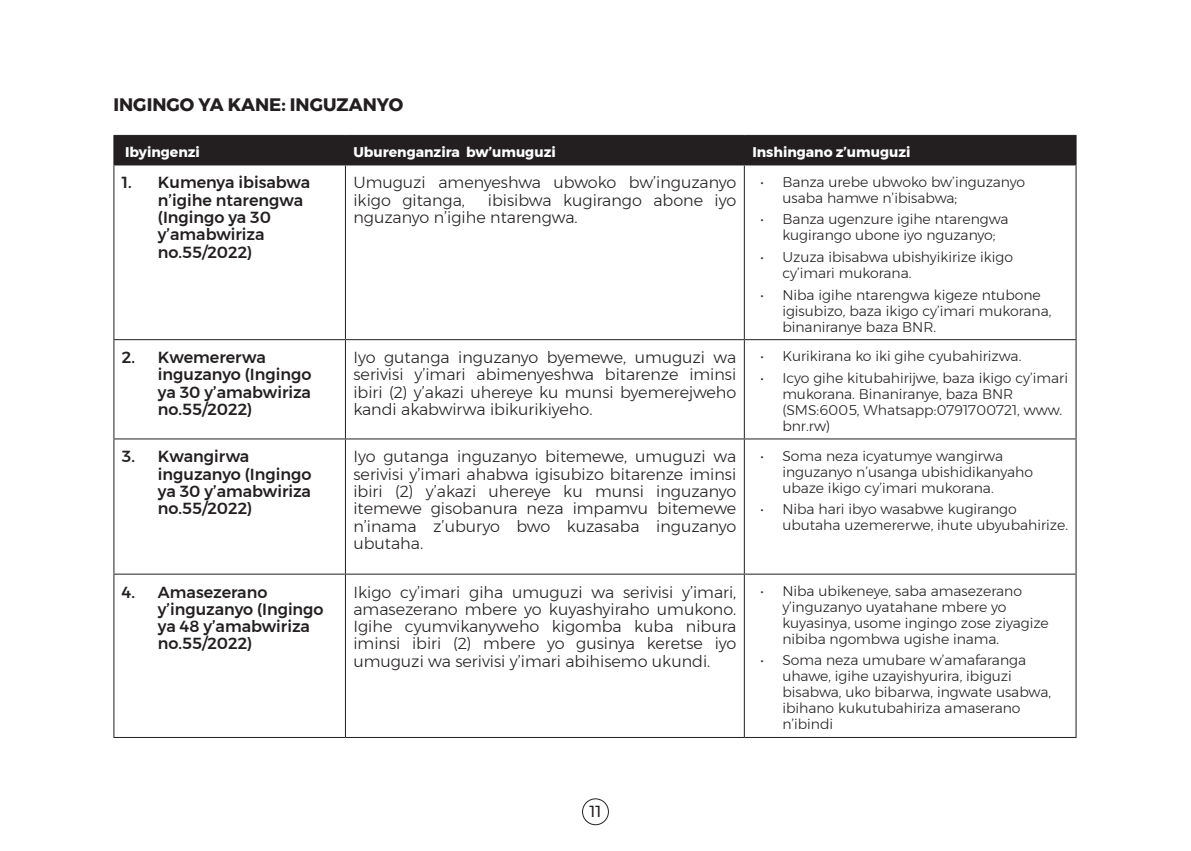
<style>
.page{position:relative;width:1191px;height:851px;background:#fff}
.page>*{position:absolute;margin:0;border:0;box-sizing:border-box;transform-origin:0 0}
.t1{font:700 18px "Montserrat";color:#231f20}
.t2{font:300 16px/17.2px "Montserrat";color:#231f20;text-align:justify}
.t3{font:500 16px/17.2px "Montserrat";color:#231f20}
.t4{font:16px "Montserrat";color:#231f20}
.t5{font:300 14px/16px "Montserrat";color:#231f20}
.t6{font:700 14px "Montserrat";color:#fff}
</style>
<div class="page">
<div style="left:582px;top:798px;width:26px;height:26px;border:1px solid #231f20;border-radius:50%"></div>
<div style="left:113px;top:135px;width:963px;height:29px;background:#231f20"></div>
<hr style="left:113px;top:164px;width:232px;height:1px;background:#231f20">
<hr style="left:113px;top:165px;width:1px;height:174px;background:#231f20">
<hr style="left:345px;top:164px;width:399px;height:1px;background:#231f20">
<hr style="left:345px;top:165px;width:1px;height:174px;background:#231f20">
<hr style="left:744px;top:164px;width:332px;height:1px;background:#231f20">
<hr style="left:744px;top:165px;width:1px;height:174px;background:#231f20">
<hr style="left:1075px;top:165px;width:1px;height:174px;background:#231f20">
<hr style="left:113px;top:339px;width:232px;height:1px;background:#231f20">
<hr style="left:113px;top:340px;width:1px;height:98px;background:#231f20">
<hr style="left:345px;top:339px;width:399px;height:1px;background:#231f20">
<hr style="left:345px;top:340px;width:1px;height:98px;background:#231f20">
<hr style="left:744px;top:339px;width:332px;height:1px;background:#231f20">
<hr style="left:744px;top:340px;width:1px;height:98px;background:#231f20">
<hr style="left:1075px;top:340px;width:1px;height:98px;background:#231f20">
<hr style="left:113px;top:438px;width:232px;height:1px;background:#231f20">
<hr style="left:113px;top:439px;width:1px;height:134px;background:#231f20">
<hr style="left:345px;top:438px;width:399px;height:1px;background:#231f20">
<hr style="left:345px;top:439px;width:1px;height:134px;background:#231f20">
<hr style="left:744px;top:438px;width:332px;height:1px;background:#231f20">
<hr style="left:744px;top:439px;width:1px;height:134px;background:#231f20">
<hr style="left:1075px;top:439px;width:1px;height:134px;background:#231f20">
<hr style="left:113px;top:573px;width:232px;height:1px;background:#231f20">
<hr style="left:113px;top:574px;width:1px;height:162px;background:#231f20">
<hr style="left:345px;top:573px;width:399px;height:1px;background:#231f20">
<hr style="left:345px;top:574px;width:1px;height:162px;background:#231f20">
<hr style="left:744px;top:573px;width:332px;height:1px;background:#231f20">
<hr style="left:744px;top:574px;width:1px;height:162px;background:#231f20">
<hr style="left:1075px;top:574px;width:1px;height:162px;background:#231f20">
<hr style="left:113px;top:736px;width:232px;height:1px;background:#231f20">
<hr style="left:345px;top:736px;width:399px;height:1px;background:#231f20">
<hr style="left:744px;top:736px;width:332px;height:1px;background:#231f20">
<p class="t1" style="left:113px;top:90px;width:291px">INGINGO YA KANE: INGUZANYO</p>
<p class="t6" style="left:125px;top:141px;width:76px">Ibyingenzi</p>
<p class="t6" style="left:353px;top:141px;width:204px">Uburenganzira bw’umuguzi</p>
<p class="t6" style="left:752px;top:141px;width:160px">Inshingano z’umuguzi</p>
<p class="t3" style="left:158px;top:174px;width:154px;text-indent:-36px">1. Kumenya ibisabwa n’igihe ntarengwa (Ingingo ya 30 y’amabwiriza no.55/2022)</p>
<p class="t2" style="left:353px;top:174px;width:384px">Umuguzi amenyeshwa ubwoko bw’inguzanyo ikigo gitanga,</p>
<p class="t5" style="left:782px;top:173px;width:244px;text-indent:-22px">• Banza urebe ubwoko bw’inguzanyo usaba hamwe n’ibisabwa;</p>
<p class="t5" style="left:782px;top:211px;width:228px;text-indent:-22px">• Banza ugenzure igihe ntarengwa kugirango ubone iyo nguzanyo;</p>
<p class="t5" style="left:782px;top:249px;width:232px;text-indent:-22px">• Uzuza ibisabwa ubishyikirize ikigo cy’imari mukorana.</p>
<p class="t5" style="left:782px;top:286px;width:270px;text-indent:-22px">• Niba igihe ntarengwa kigeze ntubone igisubizo, baza ikigo cy’imari mukorana, binaniranye baza BNR.</p>
<p class="t2" style="left:353px;top:191px;width:384px;text-indent:134px">ibisibwa kugirango abone iyo nguzanyo n’igihe ntarengwa.</p>
<p class="t3" style="left:158px;top:349px;width:155px;text-indent:-36px">2. Kwemererwa inguzanyo (Ingingo ya 30 y’amabwiriza no.55/2022)</p>
<p class="t2" style="left:353px;top:348px;width:384px">Iyo gutanga inguzanyo byemewe, umuguzi wa serivisi y’imari abimenyeshwa bitarenze iminsi ibiri (2) y’akazi uhereye ku munsi byemerejweho kandi akabwirwa ibikurikiyeho.</p>
<p class="t5" style="left:760px;top:348px;width:262px">• Kurikirana ko iki gihe cyubahirizwa.</p>
<p class="t5" style="left:782px;top:369px;width:287px;text-indent:-22px">• Icyo gihe kitubahirijwe, baza ikigo cy’imari mukorana. Binaniranye, baza BNR (SMS:6005, Whatsapp:0791700721, www. bnr.rw)</p>
<p class="t3" style="left:158px;top:448px;width:155px;text-indent:-36px">3. Kwangirwa inguzanyo (Ingingo ya 30 y’amabwiriza no.55/2022)</p>
<p class="t2" style="left:353px;top:448px;width:384px">Iyo gutanga inguzanyo bitemewe, umuguzi wa serivisi y’imari ahabwa igisubizo bitarenze iminsi ibiri (2) y’akazi uhereye ku munsi inguzanyo itemewe gisobanura neza impamvu bitemewe n’inama z’uburyo bwo kuzasaba inguzanyo ubutaha.</p>
<p class="t5" style="left:782px;top:447px;width:252px;text-indent:-22px">• Soma neza icyatumye wangirwa inguzanyo n’usanga ubishidikanyaho ubaze ikigo cy’imari mukorana.</p>
<p class="t5" style="left:782px;top:501px;width:287px;text-indent:-22px">• Niba hari ibyo wasabwe kugirango ubutaha uzemererwe, ihute ubyubahirize.</p>
<p class="t3" style="left:158px;top:583px;width:167px;text-indent:-36px">4. Amasezerano y’inguzanyo (Ingingo ya 48 y’amabwiriza no.55/2022)</p>
<p class="t2" style="left:353px;top:583px;width:384px">Ikigo cy’imari giha umuguzi wa serivisi y’imari, amasezerano mbere yo kuyashyiraho umukono.<br>Igihe cyumvikanyweho kigomba kuba nibura iminsi ibiri (2) mbere yo gusinya keretse iyo umuguzi wa serivisi y’imari abihisemo ukundi.</p>
<p class="t5" style="left:782px;top:582px;width:268px;text-indent:-22px">• Niba ubikeneye, saba amasezerano y’inguzanyo uyatahane mbere yo kuyasinya, usome ingingo zose ziyagize nibiba ngombwa ugishe inama.</p>
<p class="t5" style="left:782px;top:652px;width:270px;text-indent:-22px">• Soma neza umubare w’amafaranga uhawe, igihe uzayishyurira, ibiguzi bisabwa, uko bibarwa, ingwate usabwa, ibihano kukutubahiriza amaserano n’ibindi</p>
<p class="t4" style="left:589px;top:798px;width:13px">11</p>
</div>
